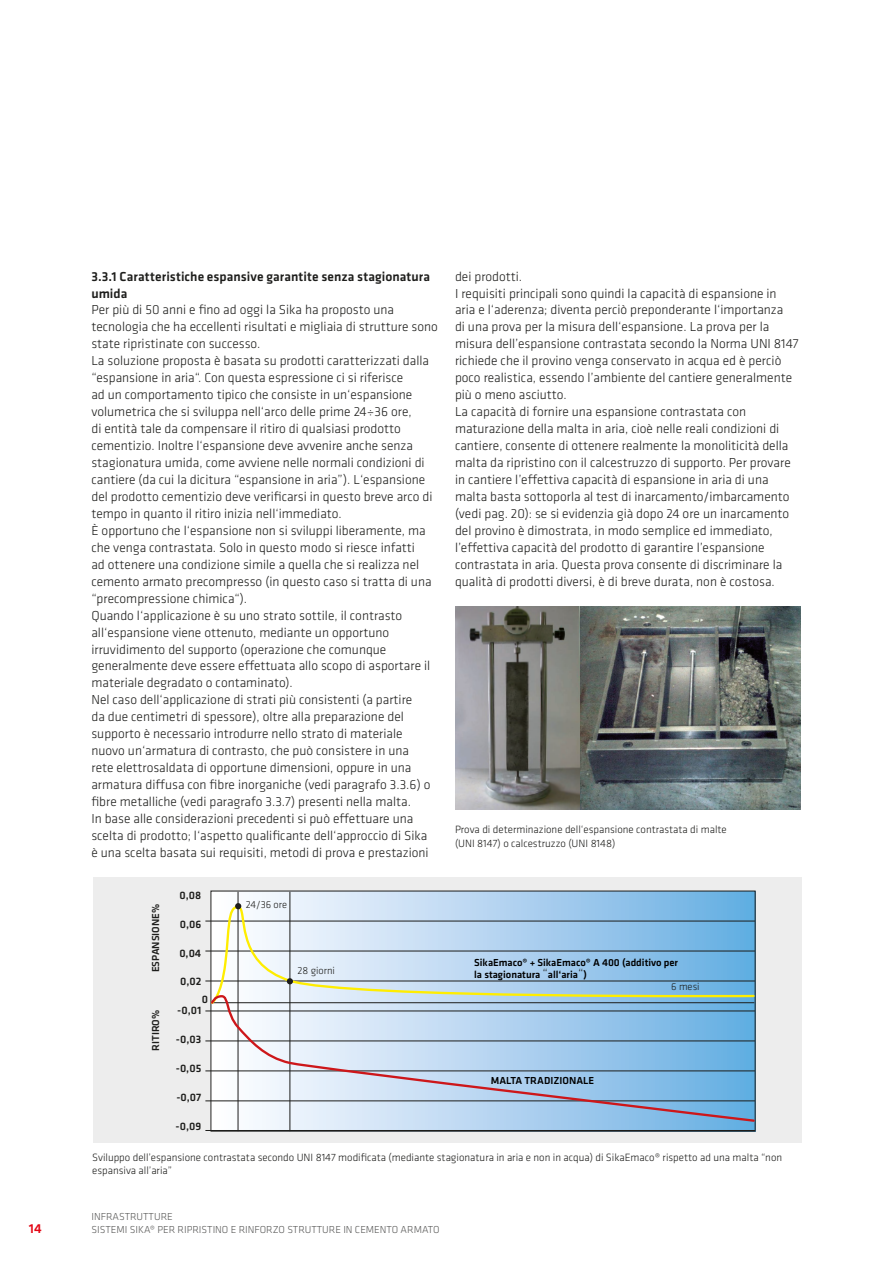
<style>
.page{position:relative;width:893px;height:1263px;background:#fff}
.page>*{position:absolute;margin:0;border:0;box-sizing:border-box;transform-origin:0 0}
.t1{font:300 13.5px/17px "Klavika";color:#1d1d1b}
._06_Text{font:500 13.5px/17px "Klavika";letter-spacing:.005em;color:#1d1d1b}
.t2{font:500 13.5px "Klavika";color:#e30614}
.t3{font:500 11.25px "Klavika";color:#1d1d1b}
.t4{font:300 10.95px/13.5px "Klavika";color:#1d1d1b}
.t5{font:500 10.5px/12px "Klavika";color:#000}
.t6{font:300 10.5px "Klavika";color:#575756}
.t7{font:300 10.5px "Klavika";color:#1d1d1b}
.t8{font:500 10.5px "Klavika";color:#1d1d1b}
.s1{font-weight:300;font-size:13.5px;color:#1d1d1b}
</style>
<div class="page">
<div style="left:93px;top:878px;width:709px;height:265px;background:#ededed"></div>
<div style="left:211px;top:891px;width:544px;height:240px;background:linear-gradient(to right,#fffdfe,#68afe3)"></div>
<hr style="left:205px;top:1100px;width:550px;height:1px;background:#1d1d1b">
<hr style="left:205px;top:1071px;width:550px;height:1px;background:#1d1d1b">
<hr style="left:205px;top:1041px;width:550px;height:1px;background:#1d1d1b">
<hr style="left:205px;top:1011px;width:550px;height:1px;background:#1d1d1b">
<hr style="left:205px;top:981px;width:550px;height:1px;background:#1d1d1b">
<hr style="left:205px;top:951px;width:550px;height:1px;background:#1d1d1b">
<hr style="left:205px;top:921px;width:550px;height:1px;background:#1d1d1b">
<hr style="left:238px;top:892px;width:1px;height:239px;background:#1d1d1b">
<hr style="left:290px;top:892px;width:1px;height:239px;background:#1d1d1b">
<svg style="left:210px;top:904px;width:546px;height:90px;background:#b0cfe4"></svg>
<svg style="left:210px;top:994px;width:546px;height:129px;background:#b0cae1"></svg>
<svg style="left:235px;top:903px;width:6px;height:6px"></svg>
<svg style="left:287px;top:978px;width:6px;height:6px"></svg>
<hr style="left:205px;top:1130px;width:550px;height:1px;background:#1d1d1b">
<img style="left:455px;top:607px;width:345px;height:202px">
<p class="_06_Text" style="left:91px;top:267px;width:340px">3.3.1 Caratteristiche espansive garantite senza stagionatura umida</p>
<p class="t1" style="left:91px;top:301px;width:348px">Per più di 50 anni e fino ad oggi la Sika ha proposto una tecnologia che ha eccellenti risultati e migliaia di strutture sono state ripristinate con successo.</p>
<p class="t1" style="left:91px;top:352px;width:343px">La soluzione proposta è basata su prodotti caratterizzati dalla “espansione in aria“. Con questa espressione ci si riferisce<br>ad un comportamento tipico che consiste in un‘espansione volumetrica che si sviluppa nell‘arco delle prime 24÷36 ore,<br>di entità tale da compensare il ritiro di qualsiasi prodotto cementizio. Inoltre l‘espansione deve avvenire anche senza stagionatura umida, come avviene nelle normali condizioni di cantiere (da cui la dicitura “espansione in aria”). L‘espansione del prodotto cementizio deve verificarsi in questo breve arco di tempo in quanto il ritiro inizia nell‘immediato.</p>
<p class="t1" style="left:91px;top:522px;width:342px">È opportuno che l‘espansione non si sviluppi liberamente, ma che venga contrastata. Solo in questo modo si riesce infatti ad ottenere una condizione simile a quella che si realizza nel cemento armato precompresso (in questo caso si tratta di una “precompressione chimica“).</p>
<p class="t1" style="left:91px;top:606px;width:340px">Quando l‘applicazione è su uno strato sottile, il contrasto all‘espansione viene ottenuto, mediante un opportuno irruvidimento del supporto (operazione che comunque generalmente deve essere effettuata allo scopo di asportare il materiale degradato o contaminato).</p>
<p class="t1" style="left:91px;top:691px;width:341px">Nel caso dell‘applicazione di strati più consistenti (a partire<br>da due centimetri di spessore), oltre alla preparazione del supporto è necessario introdurre nello strato di materiale nuovo un‘armatura di contrasto, che può consistere in una rete elettrosaldata di opportune dimensioni, oppure in una armatura diffusa con fibre inorganiche (vedi paragrafo 3.3.6) o fibre metalliche (vedi paragrafo 3.3.7) presenti nella malta.</p>
<p class="t1" style="left:91px;top:810px;width:339px">In base alle considerazioni precedenti si può effettuare una scelta di prodotto; l‘aspetto qualificante dell‘approccio di Sika è una scelta basata sui requisiti, metodi di prova e prestazioni</p>
<p class="t3" style="left:180px;top:887px;width:23px">0,08</p>
<p class="t3" style="left:180px;top:916px;width:23px">0,06</p>
<p class="t3" style="left:179px;top:945px;width:23px">0,04</p>
<p class="t3" style="left:180px;top:974px;width:23px">0,02</p>
<p class="t3" style="left:177px;top:1003px;width:26px">-0,01</p>
<p class="t3" style="left:176px;top:1032px;width:27px">-0,03</p>
<p class="t3" style="left:176px;top:1061px;width:27px">-0,05</p>
<p class="t3" style="left:176px;top:1089px;width:26px">-0,07</p>
<p class="t3" style="left:176px;top:1118px;width:27px">-0,09</p>
<p class="t8" style="left:149px;top:972px;width:70px;rotate:-90deg">ESPANSIONE%</p>
<p class="t7" style="left:246px;top:898px;width:43px">24/36 ore</p>
<p class="t3" style="left:202px;top:992px;width:8px">0</p>
<p class="t8" style="left:149px;top:1051px;width:43px;rotate:-90deg">RITIRO%</p>
<p class="t7" style="left:297px;top:964px;width:39px">28 giorni</p>
<p class="t1" style="left:455px;top:267px;width:69px">dei prodotti.</p>
<p class="t1" style="left:455px;top:284px;width:345px">I requisiti principali sono quindi la capacità di espansione in aria e l‘aderenza; diventa perciò preponderante l‘importanza<br>di una prova per la misura dell‘espansione. La prova per la misura dell’espansione contrastata secondo la Norma UNI 8147 richiede che il provino venga conservato in acqua ed è perciò poco realistica, essendo l’ambiente del cantiere generalmente più o meno asciutto.</p>
<p class="t1" style="left:455px;top:403px;width:337px">La capacità di fornire una espansione contrastata con maturazione della malta in aria, cioè nelle reali condizioni di cantiere, consente di ottenere realmente la monoliticità della malta da ripristino con il calcestruzzo di supporto. Per provare in cantiere l’effettiva capacità di espansione in aria di una malta basta sottoporla al test di inarcamento/imbarcamento (vedi pag. 20): se si evidenzia già dopo 24 ore un inarcamento del provino è dimostrata, in modo semplice ed immediato, l’effettiva capacità del prodotto di garantire l’espansione contrastata in aria. Questa prova consente di discriminare la qualità di prodotti diversi, è di breve durata, non è costosa.</p>
<p class="t4" style="left:455px;top:823px;width:273px">Prova di determinazione dell‘espansione contrastata di malte</p>
<p class="t4" style="left:455px;top:836px;width:162px">(UNI 8147) o calcestruzzo (UNI 8148)</p>
<p class="t5" style="left:474px;top:956px;width:205px">SikaEmaco® + SikaEmaco® A 400 (additivo per la stagionatura <span class="s1">“</span>all‘aria<span class="s1">“</span>)</p>
<p class="t5" style="left:491px;top:1074px;width:105px">MALTA TRADIZIONALE</p>
<p class="t7" style="left:671px;top:980px;width:30px">6 mesi</p>
<p class="t4" style="left:92px;top:1150px;width:691px">Sviluppo dell’espansione contrastata secondo UNI 8147 modificata (mediante stagionatura in aria e non in acqua) di SikaEmaco® rispetto ad una malta “non espansiva all’aria”</p>
<p class="t6" style="left:91px;top:1211px;width:83px">INFRASTRUTTURE</p>
<p class="t2" style="left:29px;top:1219px;width:14px">14</p>
<p class="t6" style="left:91px;top:1223px;width:350px">SISTEMI SIKA® PER RIPRISTINO E RINFORZO STRUTTURE IN CEMENTO ARMATO</p>
</div>
